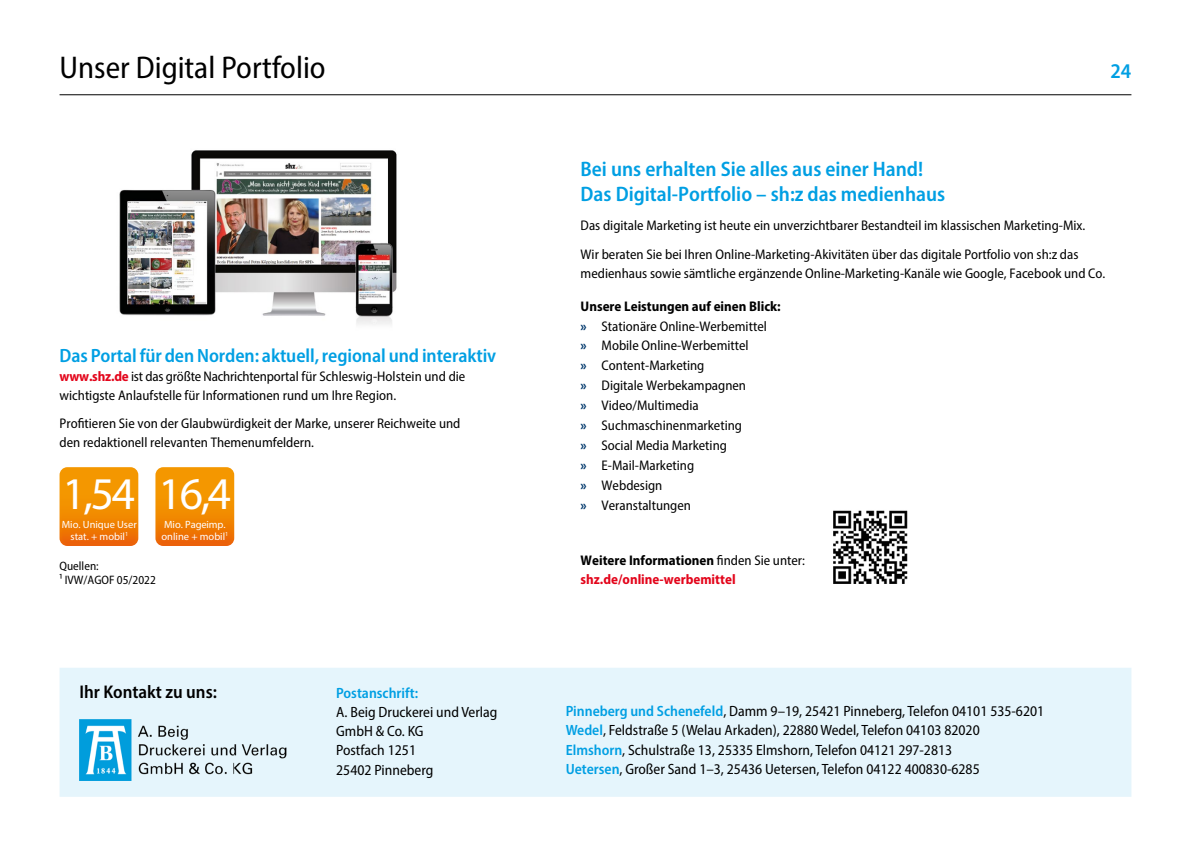
<style>
.page{position:relative;width:1191px;height:844px;background:#fff}
.page>*{position:absolute;margin:0;border:0;box-sizing:border-box;transform-origin:0 0}
.t1{font:45.5px "Myriad Pro";color:#fff}
.t2{font:semi-condensed 31.5px "Myriad Pro";color:#000}
.t3{font:600 semi-condensed 21px/24.5px "Myriad Pro";color:#009fe3}
.t4{font:600 semi-condensed 19.25px "Myriad Pro";letter-spacing:-.005em;color:#009fe3}
.t5{font:600 semi-condensed 18.38px "Myriad Pro";color:#000}
.t6{font:semi-condensed 14.88px/19.2px "Myriad Pro";color:#000}
.t7{font:600 semi-condensed 14.88px "Myriad Pro";color:#009fe3}
.t8{font:semi-condensed 14px/19.9px "Myriad Pro";color:#000}
.t9{font:700 semi-condensed 14px/19.2px "Myriad Pro";color:#e3051b}
.t10{font:semi-condensed 12.25px/14.7px "Myriad Pro";color:#000}
.t11{font:10.5px/11.4px "Myriad Pro";color:#fff;text-align:center}
.s1{font-weight:700;color:#e3051b}
.s2{font-weight:700}
.s3{font-weight:700;color:#00386c}
.s4{color:#000}
.s5{font-weight:400;color:#000}
.s6{font-weight:600;color:#009fe3}
</style>
<div class="page">
<div style="left:60px;top:668px;width:1071px;height:128px;background:#e5f5fc"></div>
<img style="left:80px;top:719px;width:206px;height:61px">
<hr style="left:60px;top:94px;width:1071px;height:1px;background:#000">
<img style="left:119px;top:150px;width:278px;height:175px">
<img style="left:833px;top:510px;width:75px;height:74px">
<svg style="left:60px;top:467px;width:78px;height:79px;background:#f18903"></svg>
<svg style="left:155px;top:467px;width:79px;height:79px;background:#f18a05"></svg>
<h2 class="t2" style="left:60px;top:48px;width:268px">Unser Digital Portfolio</h2>
<h3 class="t3" style="left:1110px;top:58px;width:22px">24</h3>
<h3 class="t4" style="left:60px;top:343px;width:438px">Das Portal für den Norden: aktuell, regional und interaktiv</h3>
<p class="t8" style="left:60px;top:366px;width:407px;line-height:19.2px"><span class="s1">www.shz.de</span> ist das größte Nachrichtenportal für Schleswig-Holstein und die wichtigste Anlaufstelle für Informationen rund um Ihre Region.</p>
<p class="t8" style="left:60px;top:413px;width:402px;line-height:19.2px">Profitieren Sie von der Glaubwürdigkeit der Marke, unserer Reichweite und den redaktionell relevanten Themenumfeldern.</p>
<h1 class="t1" style="left:62px;top:466px;width:74px">1,54</h1>
<p class="t11" style="left:62px;top:519px;width:76px">Mio. Unique User stat. + mobil<sup>1</sup></p>
<h1 class="t1" style="left:159px;top:466px;width:74px">16,4</h1>
<p class="t11" style="left:161px;top:519px;width:68px;text-align:left">Mio. Pageimp. online + mobil<sup>1</sup></p>
<p class="t10" style="left:60px;top:557px;width:98px">Quellen:<br>¹ IVW/AGOF 05/2022</p>
<h3 class="t5" style="left:79px;top:679px;width:139px">Ihr Kontakt zu uns:</h3>
<p class="t7" style="left:336px;top:683px;width:83px">Postanschrift:</p>
<p class="t6" style="left:336px;top:701px;width:163px">A. Beig Druckerei und Verlag<br>GmbH &amp; Co. KG<br>Postfach 1251<br>25402 Pinneberg</p>
<h3 class="t3" style="left:580px;top:156px;width:366px">Bei uns erhalten Sie alles aus einer Hand!<br>Das Digital-Portfolio – sh:z das medienhaus</h3>
<p class="t8" style="left:580px;top:210px;width:506px;line-height:29.2px">Das digitale Marketing ist heute ein unverzichtbarer Bestandteil im klassischen Marketing-Mix.<br>Wir beraten Sie bei Ihren Online-Marketing-Akivitäten über das digitale Portfolio von sh:z das</p>
<p class="t8" style="left:580px;top:263px;width:526px">medienhaus sowie sämtliche ergänzende Online-Marketing-Kanäle wie Google, Facebook und Co.</p>
<p class="t8" style="left:580px;top:295px;width:202px"><span class="s2">Unsere Leistungen auf einen Blick: </span><span class="s3">»</span> Stationäre Online-Werbemittel<br><span class="s3">»</span> Mobile Online-Werbemittel<br><span class="s3">»</span> Content-Marketing<br><span class="s3">»</span> Digitale Werbekampagnen<br><span class="s3">»</span> Video/Multimedia<br><span class="s3">»</span> Suchmaschinenmarketing<br><span class="s3">»</span> Social Media Marketing<br><span class="s3">»</span> E-Mail-Marketing<br><span class="s3">»</span> Webdesign<br><span class="s3">»</span> Veranstaltungen</p>
<p class="t9" style="left:580px;top:549px;width:226px"><span class="s4">Weitere Informationen</span> <span class="s5">finden Sie unter: </span>shz.de/online-werbemittel</p>
<p class="t6" style="left:566px;top:701px;width:480px"><span class="s6">Pinneberg und Schenefeld</span>, Damm 9–19, 25421 Pinneberg, Telefon 04101 535-6201<br><span class="s6">Wedel</span>, Feldstraße 5 (Welau Arkaden), 22880 Wedel, Telefon 04103 82020<br><span class="s6">Elmshorn</span>, Schulstraße 13, 25335 Elmshorn, Telefon 04121 297-2813<br><span class="s6">Uetersen</span>, Großer Sand 1–3, 25436 Uetersen, Telefon 04122 400830-6285</p>
</div>
